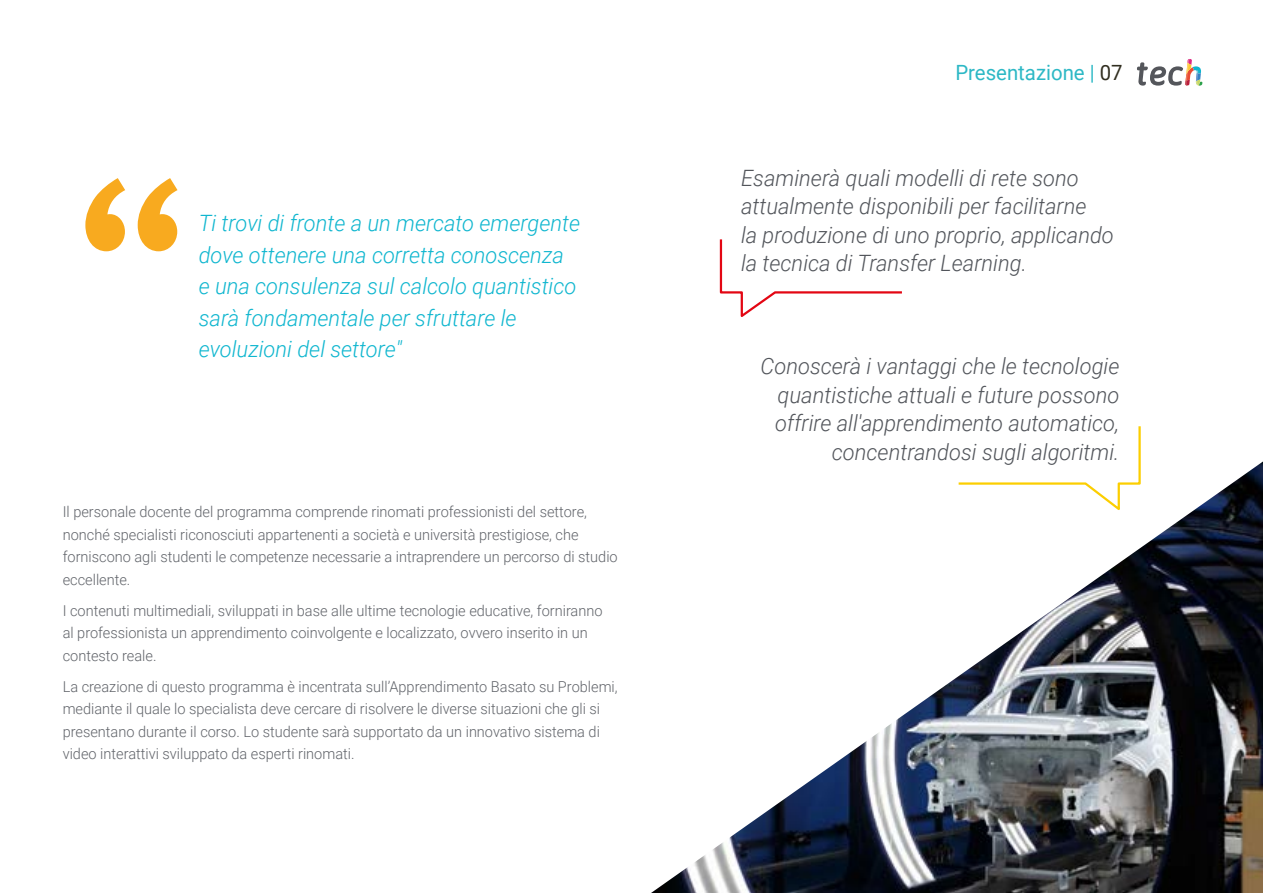
<style>
.page{position:relative;width:1263px;height:893px;background:#fff}
.page>*{position:absolute;margin:0;border:0;box-sizing:border-box;transform-origin:0 0}
.t1{font:italic 300 22.5px/28.5px "Roboto";color:#52555b;text-align:right}
.t2{font:italic 300 22.5px/31.5px "Roboto";color:#0fb6cf}
.t3{font:21px "Roboto";color:#2db8c5}
.t4{font:300 15px/22.5px "Roboto";color:#61646a}
.s1{color:#312e20}
</style>
<div class="page">
<svg style="left:85px;top:178px;width:93px;height:73px"></svg>
<img style="left:651px;top:461px;width:612px;height:432px">
<svg style="left:1137px;top:59px;width:65px;height:27px"></svg>
<svg style="left:956px;top:426px;width:186px;height:88px"></svg>
<svg style="left:719px;top:239px;width:183px;height:78px"></svg>
<h1 class="t2" style="left:199px;top:207px;width:383px">Ti trovi di fronte a un mercato emergente dove ottenere una corretta conoscenza e una consulenza sul calcolo quantistico sarà fondamentale per sfruttare le evoluzioni del settore"</h1>
<p class="t4" style="left:63px;top:500px;width:556px">Il personale docente del programma comprende rinomati professionisti del settore, nonché specialisti riconosciuti appartenenti a società e università prestigiose, che forniscono agli studenti le competenze necessarie a intraprendere un percorso di studio eccellente.</p>
<p class="t4" style="left:63px;top:599px;width:541px">I contenuti multimediali, sviluppati in base alle ultime tecnologie educative, forniranno al professionista un apprendimento coinvolgente e localizzato, ovvero inserito in un contesto reale.</p>
<p class="t4" style="left:63px;top:675px;width:556px">La creazione di questo programma è incentrata sull’Apprendimento Basato su Problemi, mediante il quale lo specialista deve cercare di risolvere le diverse situazioni che gli si presentano durante il corso. Lo studente sarà supportato da un innovativo sistema di video interattivi sviluppato da esperti rinomati.</p>
<h2 class="t3" style="left:955px;top:57px;width:169px">Presentazione | <span class="s1">07</span></h2>
<h1 class="t1" style="left:741px;top:163px;width:374px;text-align:left">Esaminerà quali modelli di rete sono attualmente disponibili per facilitarne<br>la produzione di uno proprio, applicando la tecnica di Transfer Learning.</h1>
<h1 class="t1" style="left:760px;top:351px;width:360px">Conoscerà i vantaggi che le tecnologie quantistiche attuali e future possono offrire all'apprendimento automatico, concentrandosi sugli algoritmi.</h1>
</div>
